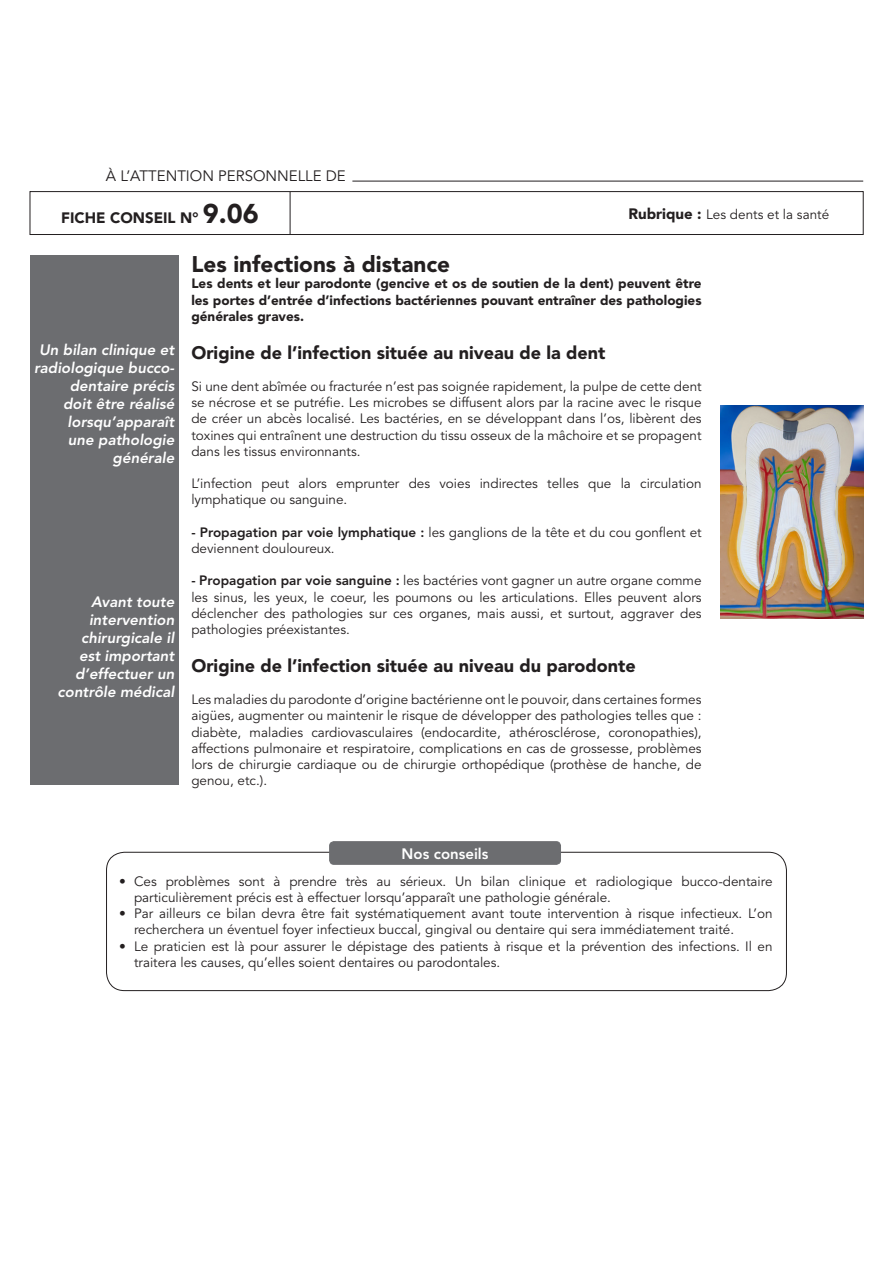
<style>
.page{position:relative;width:893px;height:1263px;background:#fff}
.page>*{position:absolute;margin:0;border:0;box-sizing:border-box;transform-origin:0 0}
.texte_courant{font:900 22.5px "Avenir LT Std";color:#231f20}
.texte_courant-2{font:900 18px "Avenir LT Std";color:#231f20}
.phrases_gauche{font:italic 800 15px/18px "Avenir LT Std";color:#fff;text-align:right}
.adresse{font:15px "Avenir LT Std";color:#231f20}
.fiche_conseil{font:900 15px "Avenir LT Std";color:#231f20}
.nos_conseils{font:800 15px "Avenir LT Std";color:#fff}
.texte_courant-3{font:13.5px/16.2px "Avenir LT Std";color:#231f20;text-align:justify}
.conseils{font:13.5px/16.2px "Avenir LT Std";color:#231f20}
.texte_courant-4{font:900 13.5px/16.2px "Avenir LT Std";color:#231f20;text-align:justify}
.fiche_conseil-2{font:13.5px "Avenir LT Std";color:#231f20}
.s1{font-size:27px}
.s2{font-weight:900;font-size:15px}
.s3{font-weight:800}
</style>
<div class="page">
<div style="left:30px;top:255px;width:149px;height:530px;background:#6c6d70"></div>
<div style="left:30px;top:191px;width:833px;height:44px;border:1px solid #231f20"></div>
<hr style="left:290px;top:192px;width:1px;height:43px;background:#231f20">
<hr style="left:352px;top:181px;width:511px;height:1px;background:#231f20">
<div style="left:106px;top:852px;width:681px;height:139px;border:1px solid #231f20;border-radius:18px"></div>
<div style="left:330px;top:842px;width:230px;height:22px;background:#6c6d70;border-radius:4px"></div>
<div style="left:329px;top:841px;width:232px;height:24px;border:1px solid #6c6d70;border-radius:4px"></div>
<img style="left:720px;top:405px;width:143px;height:214px">
<p class="adresse" style="left:106px;top:168px;width:241px">À L’ATTENTION PERSONNELLE DE</p>
<p class="fiche_conseil" style="left:61px;top:209px;width:199px">FICHE CONSEIL N° <span class="s1">9.06</span></p>
<p class="fiche_conseil-2" style="left:628px;top:206px;width:202px"><span class="s2">Rubrique :</span> Les dents et la santé</p>
<p class="phrases_gauche" style="left:34px;top:341px;width:142px">Un bilan clinique et radiologique bucco&shy;dentaire précis<br>doit être réalisé lorsqu’apparaît<br>une pathologie générale</p>
<p class="phrases_gauche" style="left:58px;top:593px;width:118px">Avant toute intervention chirurgicale il est important d’effectuer un contrôle médical</p>
<p class="texte_courant" style="left:191px;top:251px;width:260px">Les infections à distance</p>
<p class="texte_courant-4" style="left:191px;top:275px;width:512px">Les dents et leur parodonte (gencive et os de soutien de la dent) peuvent être les portes d’entrée d’infections bactériennes pouvant entraîner des pathologies générales graves.</p>
<p class="texte_courant-2" style="left:191px;top:341px;width:415px">Origine de l’infection située au niveau de la dent</p>
<p class="texte_courant-3" style="left:191px;top:379px;width:512px">Si une dent abîmée ou fracturée n’est pas soignée rapidement, la pulpe de cette dent se nécrose et se putréfie. Les microbes se diffusent alors par la racine avec le risque de créer un abcès localisé. Les bactéries, en se développant dans l’os, libèrent des toxines qui entraînent une destruction du tissu osseux de la mâchoire et se propagent dans les tissus environnants.</p>
<p class="texte_courant-3" style="left:191px;top:476px;width:512px">L’infection peut alors emprunter des voies indirectes telles que la circulation lymphatique ou sanguine.</p>
<p class="texte_courant-3" style="left:191px;top:524px;width:512px"><span class="s3">- Propagation par voie lymphatique :</span> les ganglions de la tête et du cou gonflent et deviennent douloureux.</p>
<p class="texte_courant-3" style="left:191px;top:573px;width:512px"><span class="s3">- Propagation par voie sanguine :</span> les bactéries vont gagner un autre organe comme les sinus, les yeux, le coeur, les poumons ou les articulations. Elles peuvent alors déclencher des pathologies sur ces organes, mais aussi, et surtout, aggraver des pathologies préexistantes.</p>
<p class="texte_courant-2" style="left:191px;top:655px;width:446px">Origine de l’infection située au niveau du parodonte</p>
<p class="texte_courant-3" style="left:191px;top:692px;width:512px">Les maladies du parodonte d’origine bactérienne ont le pouvoir, dans certaines formes aigües, augmenter ou maintenir le risque de développer des pathologies telles que : diabète, maladies cardiovasculaires (endocardite, athérosclérose, coronopathies), affections pulmonaire et respiratoire, complications en cas de grossesse, problèmes lors de chirurgie cardiaque ou de chirurgie orthopédique (prothèse de hanche, de genou, etc.).</p>
<p class="nos_conseils" style="left:402px;top:844px;width:88px">Nos conseils</p>
<p class="conseils" style="left:134px;top:873px;width:640px;text-indent:-15px">• Ces problèmes sont à prendre très au sérieux. Un bilan clinique et radiologique bucco-dentaire particulièrement précis est à effectuer lorsqu’apparaît une pathologie générale.</p>
<p class="conseils" style="left:134px;top:906px;width:640px;text-indent:-15px">• Par ailleurs ce bilan devra être fait systématiquement avant toute intervention à risque infectieux. L’on recherchera un éventuel foyer infectieux buccal, gingival ou dentaire qui sera immédiatement traité.</p>
<p class="conseils" style="left:134px;top:938px;width:640px;text-indent:-15px">• Le praticien est là pour assurer le dépistage des patients à risque et la prévention des infections. Il en traitera les causes, qu’elles soient dentaires ou parodontales.</p>
</div>
